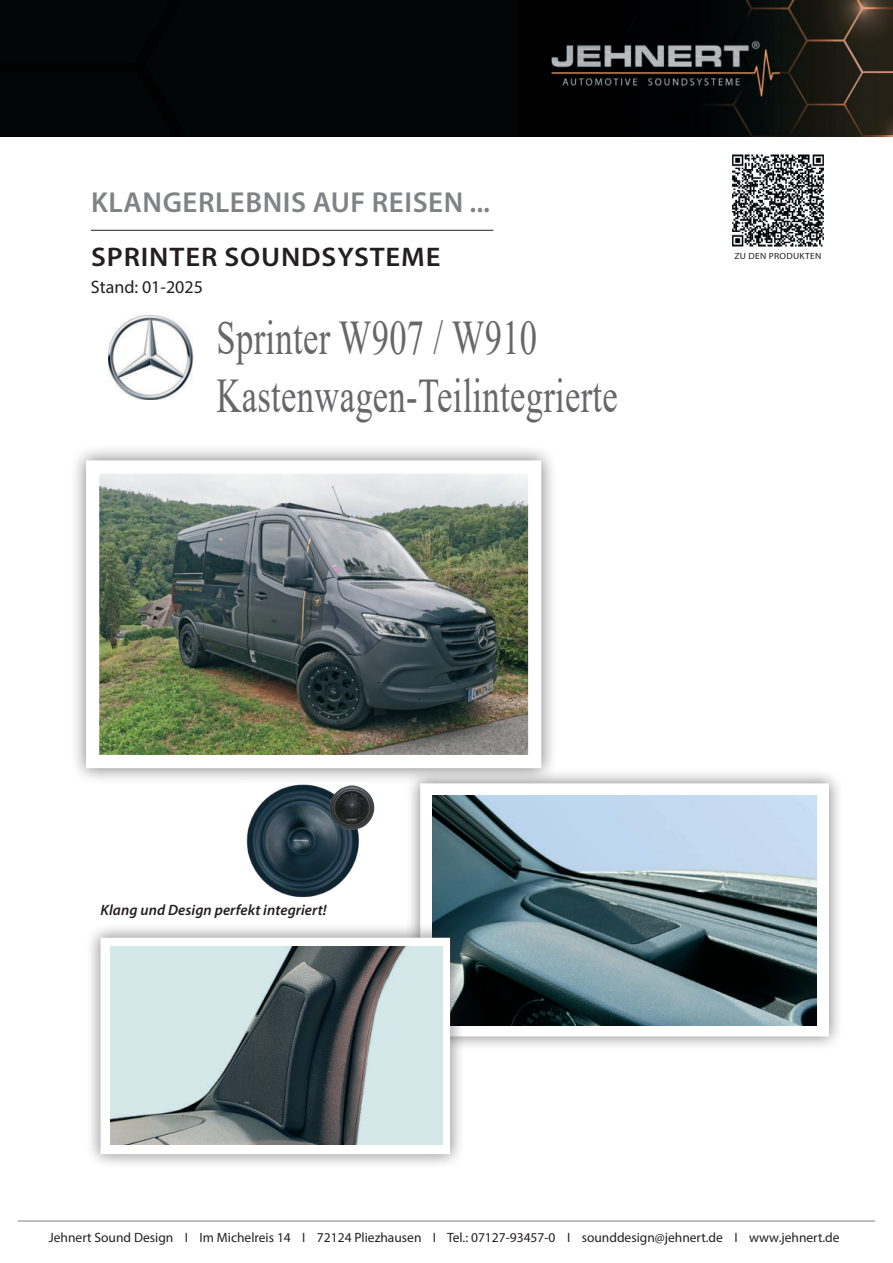
<style>
.page{position:relative;width:893px;height:1263px;background:#fff}
.page>*{position:absolute;margin:0;border:0;box-sizing:border-box;transform-origin:0 0}
.t1{font:48.3px/57.9px "Times New Roman";letter-spacing:.01em;color:#67676a;scale:.71 1}
.t2{font:600 28.95px "Myriad Pro";letter-spacing:.02em;color:#808285}
.t3{font:600 27px "Myriad Pro";letter-spacing:.03em;color:#231f20;scale:1.06 1}
.t4{font:18px "Myriad Pro";color:#231f20}
.t5{font:italic 600 15px "Myriad Pro";letter-spacing:.005em;color:#231f20}
.t6{font:13.5px "Myriad Pro";color:#231f20}
.t7{font:9px "Myriad Pro";letter-spacing:.03em;color:#231f20;scale:1.06 1}
</style>
<div class="page">
<hr style="left:18px;top:1220px;width:857px;height:1px;background:#231f20">
<hr style="left:91px;top:230px;width:402px;height:1px;background:#231f20">
<img style="left:109px;top:316px;width:85px;height:83px">
<div style="left:70px;top:444px;width:488px;height:340px;background:#231f20;opacity:.61"></div>
<img style="left:100px;top:474px;width:427px;height:280px">
<img style="left:237px;top:780px;width:129px;height:118px">
<img style="left:329px;top:785px;width:46px;height:45px">
<div style="left:405px;top:769px;width:438px;height:282px;background:#231f20;opacity:.61"></div>
<img style="left:432px;top:795px;width:385px;height:231px">
<div style="left:86px;top:923px;width:379px;height:246px;background:#231f20;opacity:.61"></div>
<img style="left:111px;top:947px;width:331px;height:198px">
<img style="left:732px;top:154px;width:92px;height:93px">
<div style="left:0;top:0;width:588px;height:136px;background:#020607"></div>
<div style="left:518px;top:0;width:375px;height:136px;background:#000"></div>
<img style="left:551px;top:0;width:341px;height:136px">
<h2 class="t2" style="left:91px;top:188px;width:400px">KLANGERLEBNIS AUF REISEN ...</h2>
<h3 class="t3" style="left:91px;top:243px;width:331px">SPRINTER SOUNDSYSTEME</h3>
<h3 class="t4" style="left:91px;top:278px;width:114px">Stand: 01-2025</h3>
<h1 class="t1" style="left:217px;top:314px;width:567px">Sprinter W907 / W910<br>Kastenwagen-Teilintegrierte</h1>
<p class="t7" style="left:734px;top:252px;width:84px">ZU DEN PRODUKTEN</p>
<p class="t5" style="left:101px;top:904px;width:228px">Klang und Design perfekt integriert!</p>
<p class="t6" style="left:49px;top:1232px;width:792px">Jehnert Sound Design I Im Michelreis 14 I 72124 Pliezhausen I Tel.: 07127-93457-0 I sounddesign@jehnert.de I www.jehnert.de</p>
</div>
